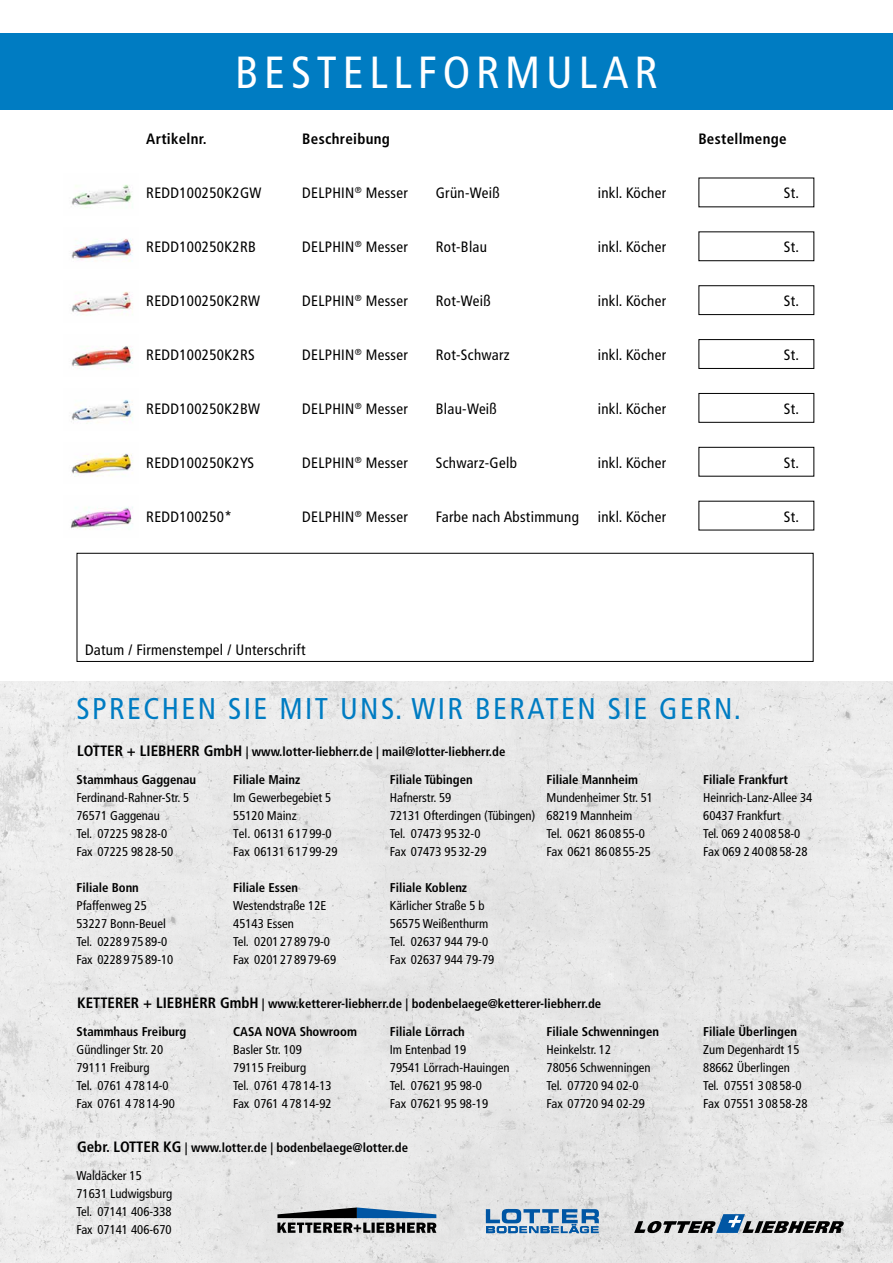
<style>
.page{position:relative;width:893px;height:1263px;background:#fff}
.page>*{position:absolute;margin:0;border:0;box-sizing:border-box;transform-origin:0 0}
.t1{font:condensed 45px "Frutiger LT Pro";letter-spacing:.13em;color:#fff}
.t2{font:condensed 30px "Frutiger LT Pro";letter-spacing:.08em;color:#007cc2}
.t3{font:condensed 15px "Frutiger LT Pro";letter-spacing:.02em;color:#000}
.t4{font:700 condensed 15px "Frutiger LT Pro";letter-spacing:.02em;color:#000}
.t5{font:condensed 12.75px/18px "Frutiger LT Pro";color:#000}
.t6{font:700 condensed 12.75px/27.6px "Frutiger LT Pro";color:#000}
.s1{font-size:15px}
.s2{font-weight:400}
</style>
<div class="page">
<img style="left:0;top:682px;width:893px;height:581px">
<div style="left:0;top:33px;width:893px;height:76px;background:#007cc2"></div>
<div style="left:77px;top:553px;width:737px;height:109px;border:1px solid #000"></div>
<div style="left:698px;top:447px;width:116px;height:30px;border:1px solid #000"></div>
<div style="left:698px;top:339px;width:116px;height:30px;border:1px solid #000"></div>
<div style="left:698px;top:393px;width:116px;height:30px;border:1px solid #000"></div>
<div style="left:698px;top:285px;width:116px;height:30px;border:1px solid #000"></div>
<div style="left:698px;top:231px;width:116px;height:30px;border:1px solid #000"></div>
<svg style="left:277px;top:1207px;width:159px;height:26px;background:#6e7984"></svg>
<svg style="left:486px;top:1209px;width:113px;height:24px;background:#729dc3"></svg>
<svg style="left:634px;top:1214px;width:210px;height:19px;background:#838b91"></svg>
<img style="left:71px;top:399px;width:62px;height:25px">
<img style="left:71px;top:184px;width:62px;height:24px">
<img style="left:71px;top:238px;width:62px;height:24px">
<img style="left:71px;top:291px;width:62px;height:24px">
<img style="left:71px;top:346px;width:62px;height:23px">
<img style="left:71px;top:507px;width:62px;height:23px">
<img style="left:71px;top:453px;width:62px;height:24px">
<h1 class="t1" style="left:235px;top:46px;width:424px">BESTELLFORMULAR</h1>
<p class="t4" style="left:146px;top:130px;width:62px">Artikelnr.</p>
<p class="t4" style="left:302px;top:130px;width:89px">Beschreibung</p>
<p class="t4" style="left:698px;top:130px;width:90px">Bestellmenge</p>
<p class="t3" style="left:146px;top:184px;width:117px">REDD100250K2GW</p>
<p class="t3" style="left:302px;top:184px;width:107px">DELPHIN<sup>®</sup> Messer</p>
<p class="t3" style="left:436px;top:184px;width:65px">Grün-Weiß</p>
<p class="t3" style="left:598px;top:184px;width:70px">inkl. Köcher</p>
<p class="t3" style="left:784px;top:184px;width:17px">St.</p>
<p class="t3" style="left:146px;top:238px;width:111px">REDD100250K2RB</p>
<p class="t3" style="left:302px;top:238px;width:107px">DELPHIN<sup>®</sup> Messer</p>
<p class="t3" style="left:436px;top:238px;width:53px">Rot-Blau</p>
<p class="t3" style="left:598px;top:238px;width:70px">inkl. Köcher</p>
<p class="t3" style="left:784px;top:238px;width:17px">St.</p>
<p class="t3" style="left:146px;top:292px;width:115px">REDD100250K2RW</p>
<p class="t3" style="left:302px;top:292px;width:107px">DELPHIN<sup>®</sup> Messer</p>
<p class="t3" style="left:436px;top:292px;width:56px">Rot-Weiß</p>
<p class="t3" style="left:598px;top:292px;width:70px">inkl. Köcher</p>
<p class="t3" style="left:784px;top:292px;width:17px">St.</p>
<p class="t3" style="left:146px;top:346px;width:110px">REDD100250K2RS</p>
<p class="t3" style="left:302px;top:346px;width:107px">DELPHIN<sup>®</sup> Messer</p>
<p class="t3" style="left:436px;top:346px;width:75px">Rot-Schwarz</p>
<p class="t3" style="left:598px;top:346px;width:70px">inkl. Köcher</p>
<p class="t3" style="left:784px;top:346px;width:17px">St.</p>
<p class="t3" style="left:146px;top:400px;width:115px">REDD100250K2BW</p>
<p class="t3" style="left:302px;top:400px;width:107px">DELPHIN<sup>®</sup> Messer</p>
<p class="t3" style="left:436px;top:400px;width:63px">Blau-Weiß</p>
<p class="t3" style="left:598px;top:400px;width:70px">inkl. Köcher</p>
<p class="t3" style="left:784px;top:400px;width:17px">St.</p>
<p class="t3" style="left:146px;top:454px;width:109px">REDD100250K2YS</p>
<p class="t3" style="left:302px;top:454px;width:107px">DELPHIN<sup>®</sup> Messer</p>
<p class="t3" style="left:436px;top:454px;width:83px">Schwarz-Gelb</p>
<p class="t3" style="left:598px;top:454px;width:70px">inkl. Köcher</p>
<p class="t3" style="left:784px;top:454px;width:17px">St.</p>
<p class="t3" style="left:146px;top:508px;width:87px">REDD100250*</p>
<p class="t3" style="left:302px;top:508px;width:107px">DELPHIN<sup>®</sup> Messer</p>
<p class="t3" style="left:436px;top:508px;width:145px">Farbe nach Abstimmung</p>
<p class="t3" style="left:598px;top:508px;width:70px">inkl. Köcher</p>
<p class="t3" style="left:784px;top:508px;width:17px">St.</p>
<p class="t3" style="left:85px;top:641px;width:222px">Datum / Firmenstempel / Unterschrift</p>
<h2 class="t2" style="left:77px;top:691px;width:666px">SPRECHEN SIE MIT UNS. WIR BERATEN SIE GERN.</h2>
<p class="t6" style="left:77px;top:738px;width:430px"><span class="s1">LOTTER + LIEBHERR GmbH</span> | www.lotter-liebherr.de | mail@lotter-liebherr.de</p>
<p class="t6" style="left:77px;top:765px;width:121px">Stammhaus Gaggenau</p>
<p class="t5" style="left:77px;top:788px;width:114px">Ferdinand-Rahner-Str. 5<br>76571 Gaggenau<br>Tel. 07225 98 28-0<br>Fax 07225 98 28-50</p>
<p class="t6" style="left:77px;top:873px;width:64px">Filiale Bonn</p>
<p class="t5" style="left:77px;top:896px;width:98px">Pfaffenweg 25<br>53227 Bonn-Beuel<br>Tel. 0228 9 75 89-0<br>Fax 0228 9 75 89-10</p>
<p class="t6" style="left:233px;top:765px;width:69px">Filiale Mainz</p>
<p class="t5" style="left:233px;top:788px;width:106px">Im Gewerbegebiet 5<br>55120 Mainz<br>Tel. 06131 6 17 99-0<br>Fax 06131 6 17 99-29</p>
<p class="t6" style="left:233px;top:873px;width:66px">Filiale Essen</p>
<p class="t5" style="left:233px;top:896px;width:104px">Westendstraße 12E<br>45143 Essen<br>Tel. 0201 27 89 79-0<br>Fax 0201 27 89 79-69</p>
<p class="t6" style="left:390px;top:765px;width:84px">Filiale Tübingen</p>
<p class="t5" style="left:390px;top:788px;width:147px">Hafnerstr. 59<br>72131 Ofterdingen (Tübingen)<br>Tel. 07473 95 32-0<br>Fax 07473 95 32-29</p>
<p class="t6" style="left:390px;top:873px;width:79px">Filiale Koblenz</p>
<p class="t5" style="left:390px;top:896px;width:106px">Kärlicher Straße 5 b<br>56575 Weißenthurm<br>Tel. 02637 944 79-0<br>Fax 02637 944 79-79</p>
<p class="t6" style="left:547px;top:765px;width:93px">Filiale Mannheim</p>
<p class="t5" style="left:547px;top:788px;width:108px">Mundenheimer Str. 51<br>68219 Mannheim<br>Tel. 0621 86 08 55-0<br>Fax 0621 86 08 55-25</p>
<p class="t6" style="left:77px;top:990px;width:526px"><span class="s1">KETTERER + LIEBHERR GmbH</span> | www.ketterer-liebherr.de | bodenbelaege@ketterer-liebherr.de</p>
<p class="t6" style="left:77px;top:1018px;width:111px">Stammhaus Freiburg</p>
<p class="t5" style="left:77px;top:1040px;width:100px">Gündlinger Str. 20<br>79111 Freiburg<br>Tel. 0761 4 78 14-0<br>Fax 0761 4 78 14-90</p>
<p class="t6" style="left:233px;top:1017px;width:125px">CASA NOVA Showroom</p>
<p class="t5" style="left:233px;top:1040px;width:100px">Basler Str. 109<br>79115 Freiburg<br>Tel. 0761 4 78 14-13<br>Fax 0761 4 78 14-92</p>
<p class="t6" style="left:390px;top:1017px;width:77px">Filiale Lörrach</p>
<p class="t5" style="left:390px;top:1040px;width:121px">Im Entenbad 19<br>79541 Lörrach-Hauingen<br>Tel. 07621 95 98-0<br>Fax 07621 95 98-19</p>
<p class="t6" style="left:77px;top:1134px;width:333px"><span class="s1">Gebr. LOTTER KG</span> | www.lotter.de | bodenbelaege@lotter.de<br><span class="s2">Waldäcker 15</span></p>
<p class="t5" style="left:77px;top:1184px;width:97px;text-align:justify">71631 Ludwigsburg Tel. 07141 406-338<br>Fax 07141 406-670</p>
<p class="t6" style="left:547px;top:1018px;width:114px">Filiale Schwenningen</p>
<p class="t5" style="left:547px;top:1040px;width:106px">Heinkelstr. 12<br>78056 Schwenningen<br>Tel. 07720 94 02-0<br>Fax 07720 94 02-29</p>
<p class="t6" style="left:703px;top:765px;width:86px">Filiale Frankfurt</p>
<p class="t5" style="left:703px;top:788px;width:111px">Heinrich-Lanz-Allee 34<br>60437 Frankfurt<br>Tel. 069 2 40 08 58-0<br>Fax 069 2 40 08 58-28</p>
<p class="t6" style="left:703px;top:1018px;width:95px">Filiale Überlingen</p>
<p class="t5" style="left:703px;top:1040px;width:106px">Zum Degenhardt 15<br>88662 Überlingen<br>Tel. 07551 3 08 58-0<br>Fax 07551 3 08 58-28</p>
</div>
